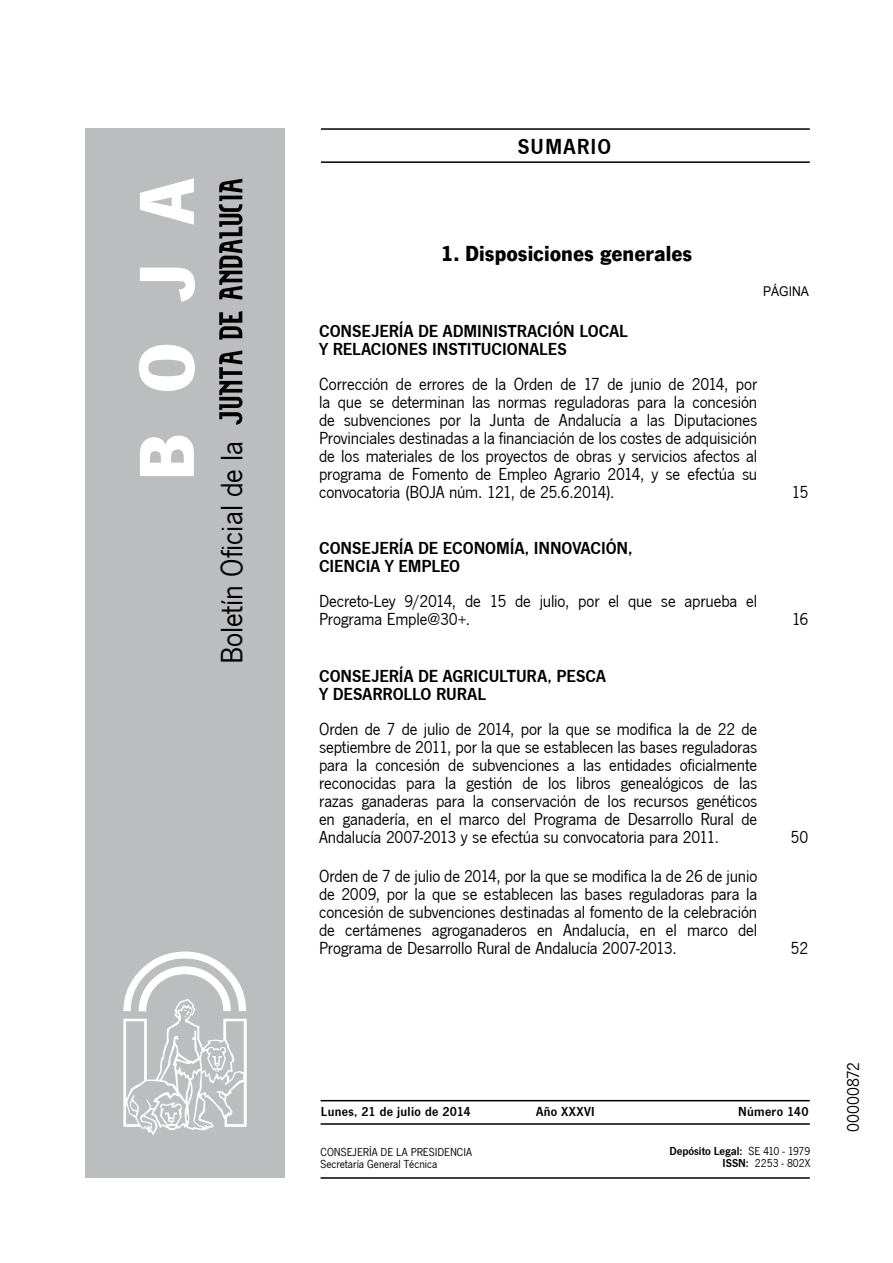
<style>
.page{position:relative;width:893px;height:1263px;background:#fff}
.page>*{position:absolute;margin:0;border:0;box-sizing:border-box;transform-origin:0 0}
.t1{font:700 81px "News Got T";color:#fff}
.t2{font:31.95px "News Got T";color:#000}
.t3{font:700 22.5px "News Got T";color:#000}
.t4{font:600 22.5px "News Got T";letter-spacing:.05em;color:#000}
.t5{font:18px/18px "News Got T";letter-spacing:-.01em;color:#000;text-align:justify}
.t6{font:600 18px "News Got T";color:#000}
.t7{font:600 13.5px "News Got T";letter-spacing:.025em;color:#000}
.t8{font:13.5px "Arial";color:#000;scale:.9 1}
.t9{font:12px/12px "News Got T";color:#000}
.t10{font:600 12px/12px "News Got T";color:#000;text-align:right}
.s1{font-weight:400}
</style>
<div class="page">
<hr style="left:321px;top:128px;width:488px;height:2px;background:#000">
<hr style="left:321px;top:161px;width:488px;height:2px;background:#000">
<div style="left:85px;top:128px;width:200px;height:1050px;background:#bcbdbe"></div>
<svg style="left:219px;top:351px;width:23px;height:74px"></svg>
<svg style="left:219px;top:311px;width:23px;height:29px"></svg>
<svg style="left:219px;top:179px;width:23px;height:121px"></svg>
<svg style="left:123px;top:952px;width:124px;height:183px"></svg>
<hr style="left:320px;top:1100px;width:489px;height:1px;background:#000">
<hr style="left:320px;top:1177px;width:489px;height:2px;background:#000">
<hr style="left:320px;top:1123px;width:489px;height:2px;background:#000">
<h1 class="t1" style="left:119px;top:481px;width:305px;rotate:-90deg">BOJA</h1>
<h2 class="t2" style="left:214px;top:664px;width:225px;rotate:-90deg">Boletín Oficial de la</h2>
<p class="t4" style="left:517px;top:134px;width:95px">SUMARIO</p>
<p class="t3" style="left:440px;top:240px;width:253px">1. Disposiciones generales</p>
<p class="t8" style="left:763px;top:282px;width:53px">PÁGINA</p>
<p class="t6" style="left:319px;top:321px;width:144px">CONSEJERÍA DE ADMINIS</p>
<p class="t6" style="left:507px;top:321px;width:19px">TRACI</p>
<p class="t6" style="left:552px;top:321px;width:47px">ÓN LOCAL</p>
<p class="t6" style="left:319px;top:339px;width:44px">Y RELACION</p>
<p class="t6" style="left:408px;top:339px;width:83px">ES INSTITUCIONAL</p>
<p class="t6" style="left:548px;top:339px;width:18px">ES</p>
<p class="t5" style="left:319px;top:375px;width:439px">Corrección de errores de la Orden de 17 de junio de 2014, por la que se determinan las normas reguladoras para la concesión de subvenciones por la Junta de Andalucía a las Diputaciones Provinciales destinadas a la financiación de los costes de adquisición de los materiales de los proyectos de obras y servicios afectos al programa de Fomento de Empleo Agrario 2014, y se efectúa su convocatoria (BOJA núm. 121, de 25.6.2014).</p>
<p class="t6" style="left:319px;top:538px;width:136px">CONSEJERÍA DE ECONOM</p>
<p class="t6" style="left:510px;top:538px;width:39px">ÍA, INNOVACI</p>
<p class="t6" style="left:605px;top:538px;width:28px">ÓN,</p>
<p class="t6" style="left:319px;top:556px;width:35px">CIENCIA</p>
<p class="t6" style="left:385px;top:556px;width:74px">Y EM PLEO</p>
<p class="t5" style="left:319px;top:593px;width:439px">Decreto-Ley 9/2014, de 15 de julio, por el que se aprueba el<br>Programa Emple@30+.</p>
<p class="t6" style="left:319px;top:665px;width:154px">CONSEJERÍA DE AGRICUL</p>
<p class="t6" style="left:507px;top:665px;width:81px">TURA, PESCA</p>
<p class="t6" style="left:319px;top:683px;width:45px">Y DESARROLLO</p>
<p class="t6" style="left:436px;top:683px;width:21px">RURAL</p>
<p class="t5" style="left:319px;top:720px;width:439px">Orden de 7 de julio de 2014, por la que se modifica la de 22 de septiembre de 2011, por la que se establecen las bases reguladoras para la concesión de subvenciones a las entidades oficialmente reconocidas para la gestión de los libros genealógicos de las razas ganaderas para la conservación de los recursos genéticos en ganadería, en el marco del Programa de Desarrollo Rural de Andalucía 2007-2013 y se efectúa su convocatoria para 2011.</p>
<p class="t5" style="left:319px;top:867px;width:440px">Orden de 7 de julio de 2014, por la que se modifica la de 26 de junio de 2009, por la que se establecen las bases reguladoras para la concesión de subvenciones destinadas al fomento de la celebración de certámenes agroganaderos en Andalucía, en el marco del Programa de Desarrollo Rural de Andalucía 2007-2013.</p>
<p class="t5" style="left:791px;top:483px;width:18px">15</p>
<p class="t5" style="left:791px;top:611px;width:18px">16</p>
<p class="t5" style="left:790px;top:828px;width:19px">50</p>
<p class="t5" style="left:790px;top:939px;width:19px">52</p>
<p class="t7" style="left:321px;top:1104px;width:151px">LUNES, 21 DE JULIO DE 2014</p>
<p class="t7" style="left:536px;top:1104px;width:60px">AÑO XXXVI</p>
<p class="t7" style="left:738px;top:1104px;width:72px">NÚMERO 140</p>
<p class="t9" style="left:320px;top:1146px;width:153px">CONSEJERÍA DE LA PRESIDENCIA<br>Secretaría General Técnica</p>
<p class="t10" style="left:669px;top:1145px;width:142px">DEPÓSITO LEGAL: <span class="s1">SE 410 - 1979<br></span>ISSN: <span class="s1">2253 - 802X</span></p>
<p class="t5" style="left:844px;top:1132px;width:71px;rotate:-90deg">00000872</p>
</div>
